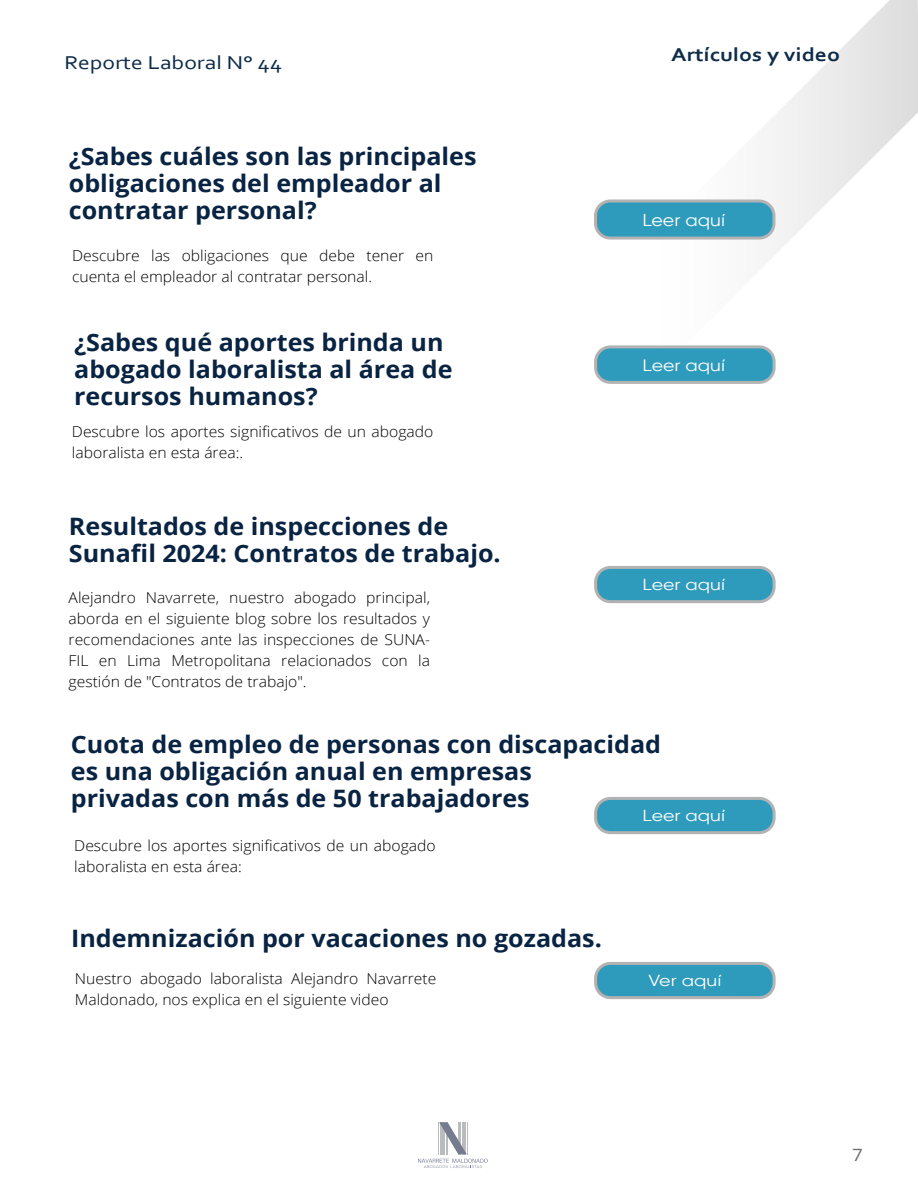
<style>
.page{position:relative;width:918px;height:1188px;background:#fff}
.page>*{position:absolute;margin:0;border:0;box-sizing:border-box;transform-origin:0 0}
.t1{font:700 24px/27px "Open Sans";color:#092342;scale:1.05 1}
.t2{font:19.5px "Corbel";color:#0e2c49;scale:1.21 1}
.t3{font:700 19.5px "Corbel";color:#0e2c49;scale:1.21 1}
.t4{font:17.25px "Gilroy";color:#fff;scale:1.13 1}
.t5{font:16.95px "Open Sans";color:#6d6d6d;scale:1.11 1}
.t6{font:16.5px "Gilroy";color:#fff;scale:1.18 1}
.t7{font:15.9px "Gilroy";color:#fff;scale:1.23 1}
.t8{font:300 15px/21px "Open Sans";color:#000;scale:1.05 1}
</style>
<div class="page">
<svg style="left:598px;top:0;width:320px;height:380px"></svg>
<svg style="left:418px;top:1122px;width:70px;height:46px"></svg>
<div style="left:596px;top:201px;width:178px;height:37px;background:#2e9bbc;border-radius:15px"></div>
<div style="left:594px;top:199px;width:182px;height:41px;border:3px solid #b3b3b3;border-radius:15px"></div>
<img style="left:630px;top:198px;width:144px;height:81px">
<div style="left:596px;top:347px;width:178px;height:35px;background:#2e9bbc;border-radius:15px"></div>
<div style="left:594px;top:345px;width:182px;height:39px;border:3px solid #b3b3b3;border-radius:15px"></div>
<img style="left:630px;top:344px;width:144px;height:40px">
<div style="left:596px;top:567px;width:178px;height:35px;background:#2e9bbc;border-radius:15px"></div>
<div style="left:594px;top:566px;width:182px;height:37px;border:3px solid #b3b3b3;border-radius:15px"></div>
<img style="left:630px;top:566px;width:144px;height:38px">
<div style="left:596px;top:798px;width:178px;height:35px;background:#2e9bbc;border-radius:15px"></div>
<div style="left:594px;top:797px;width:182px;height:37px;border:3px solid #b3b3b3;border-radius:15px"></div>
<img style="left:630px;top:797px;width:144px;height:38px">
<div style="left:596px;top:963px;width:178px;height:35px;background:#2e9bbc;border-radius:15px"></div>
<div style="left:594px;top:962px;width:182px;height:37px;border:3px solid #b3b3b3;border-radius:15px"></div>
<img style="left:636px;top:962px;width:140px;height:38px">
<h2 class="t2" style="left:64px;top:50px;width:181px">Reporte Laboral N° 44</h2>
<h2 class="t3" style="left:671px;top:43px;width:141px">Artículos y video</h2>
<h1 class="t1" style="left:69px;top:142px;width:390px">¿Sabes cuáles son las principales obligaciones del empleador al contratar personal?</h1>
<p class="t8" style="left:72px;top:245px;width:346px">Descubre las obligaciones que debe tener en cuenta el empleador al contratar personal.</p>
<h1 class="t1" style="left:74px;top:329px;width:362px">¿Sabes qué aportes brinda un abogado laboralista al área de recursos humanos?</h1>
<p class="t8" style="left:72px;top:421px;width:346px">Descubre los aportes significativos de un abogado laboralista en esta área:.</p>
<h1 class="t1" style="left:69px;top:512px;width:413px">Resultados de inspecciones de<br>Sunafil 2024: Contratos de trabajo.</h1>
<p class="t8" style="left:69px;top:587px;width:346px;text-align:justify">Alejandro Navarrete, nuestro abogado principal, aborda en el siguiente blog sobre los resultados y recomendaciones ante las inspecciones de SUNA-FIL en Lima Metropolitana relacionados con la gestión de "Contratos de trabajo".</p>
<p class="t4" style="left:643px;top:209px;width:75px">Leer aquí</p>
<p class="t6" style="left:643px;top:355px;width:71px">Leer aquí</p>
<p class="t7" style="left:643px;top:575px;width:69px">Leer aquí</p>
<h1 class="t1" style="left:71px;top:731px;width:564px">Cuota de empleo de personas con discapacidad es una obligación anual en empresas<br>privadas con más de 50 trabajadores</h1>
<p class="t7" style="left:643px;top:806px;width:69px">Leer aquí</p>
<p class="t8" style="left:74px;top:835px;width:346px">Descubre los aportes significativos de un abogado laboralista en esta área:</p>
<h1 class="t1" style="left:71px;top:925px;width:507px">Indemnización por vacaciones no gozadas.</h1>
<p class="t8" style="left:75px;top:968px;width:346px">Nuestro abogado laboralista Alejandro Navarrete<br>Maldonado, nos explica en el siguiente video</p>
<p class="t7" style="left:649px;top:971px;width:61px">Ver aquí</p>
<p class="t5" style="left:852px;top:1143px;width:11px">7</p>
</div>
